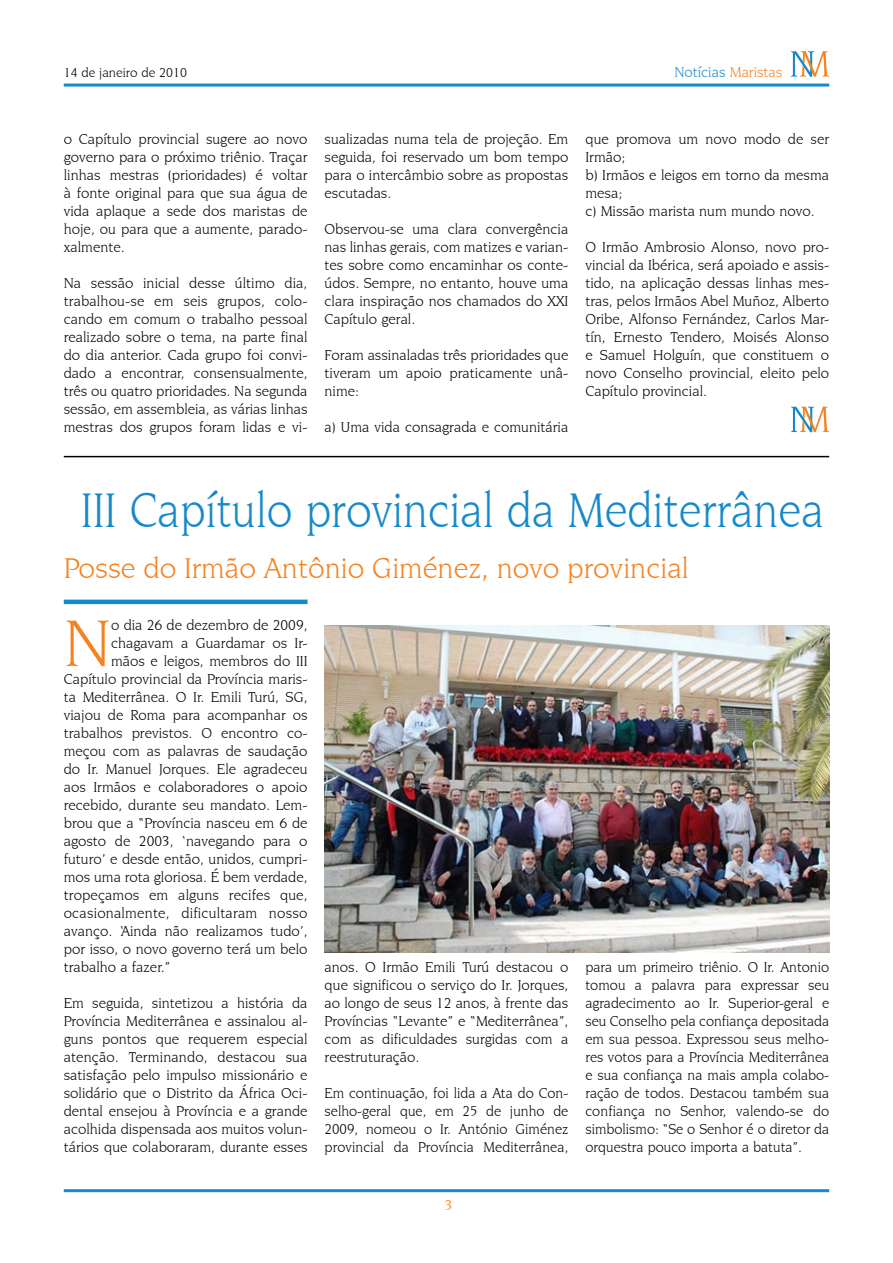
<style>
.page{position:relative;width:893px;height:1263px;background:#fff}
.page>*{position:absolute;margin:0;border:0;box-sizing:border-box;transform-origin:0 0}
.t1{font:70.05px "Novarese IT Cby BT";color:#f5821f}
.t2{font:51px "Novarese IT Cby BT";color:#1689ca;scale:.91 1}
.t3{font:30px "Novarese IT Cby BT";color:#f5821f}
.t4{font:15px/18px "Novarese IT Cby BT";color:#000;text-align:justify}
.t5{font:15px "Novarese IT Cby BT";color:#1689ca}
.t6{font:13.5px "Novarese IT Cby BT";color:#000}
.s1{color:#f5821f}
</style>
<div class="page">
<hr style="left:64px;top:1189px;width:765px;height:3px;background:#1689ca">
<hr style="left:64px;top:84px;width:765px;height:3px;background:#1689ca">
<svg style="left:791px;top:51px;width:38px;height:26px"></svg>
<hr style="left:64px;top:600px;width:244px;height:4px;background:#1689ca">
<svg style="left:791px;top:406px;width:38px;height:26px"></svg>
<hr style="left:64px;top:456px;width:765px;height:1px;background:#000">
<img style="left:325px;top:625px;width:504px;height:327px">
<p class="t6" style="left:64px;top:64px;width:125px">14 de janeiro de 2010</p>
<p class="t5" style="left:674px;top:63px;width:110px">Notícias <span class="s1">Maristas</span></p>
<p class="t4" style="left:64px;top:130px;width:245px">o Capítulo provincial sugere ao novo governo para o próximo triênio. Traçar linhas mestras (prioridades) é voltar à fonte original para que sua água de vida aplaque a sede dos maristas de hoje, ou para que a aumente, parado&shy;xalmente.</p>
<p class="t4" style="left:64px;top:274px;width:245px">Na sessão inicial desse último dia, trabalhou-se em seis grupos, colo&shy;cando em comum o trabalho pessoal realizado sobre o tema, na parte final do dia anterior. Cada grupo foi convi&shy;dado a encontrar, consensualmente, três ou quatro prioridades. Na segunda sessão, em assembleia, as várias linhas mestras dos grupos foram lidas e vi-</p>
<p class="t4" style="left:325px;top:130px;width:245px">sualizadas numa tela de projeção. Em seguida, foi reservado um bom tempo para o intercâmbio sobre as propostas escutadas.</p>
<p class="t4" style="left:325px;top:220px;width:245px">Observou-se uma clara convergência nas linhas gerais, com matizes e varian&shy;tes sobre como encaminhar os conte&shy;údos. Sempre, no entanto, houve uma clara inspiração nos chamados do XXI Capítulo geral.</p>
<p class="t4" style="left:325px;top:346px;width:245px">Foram assinaladas três prioridades que tiveram um apoio praticamente unâ&shy;nime:</p>
<p class="t4" style="left:325px;top:418px;width:245px">a) Uma vida consagrada e comunitária</p>
<p class="t4" style="left:585px;top:130px;width:245px;text-align:left">que promova um novo modo de ser<br>Irmão;<br>b) Irmãos e leigos em torno da mesma mesa;<br>c) Missão marista num mundo novo.</p>
<p class="t4" style="left:585px;top:238px;width:245px">O Irmão Ambrosio Alonso, novo pro&shy;vincial da Ibérica, será apoiado e assis&shy;tido, na aplicação dessas linhas mes&shy;tras, pelos Irmãos Abel Muñoz, Alberto Oribe, Alfonso Fernández, Carlos Mar&shy;tín, Ernesto Tendero, Moisés Alonso e Samuel Holguín, que constituem o novo Conselho provincial, eleito pelo Capítulo provincial.</p>
<h2 class="t2" style="left:81px;top:480px;width:818px">III Capítulo provincial da Mediterrânea</h2>
<h3 class="t3" style="left:64px;top:551px;width:627px">Posse do Irmão Antônio Giménez, novo provincial</h3>
<h1 class="t1" style="left:64px;top:602px;width:49px">N</h1>
<p class="t4" style="left:111px;top:616px;width:198px">o dia 26 de dezembro de 2009,</p>
<p class="t4" style="left:111px;top:634px;width:198px">chagavam a Guardamar os Ir-</p>
<p class="t4" style="left:111px;top:652px;width:198px">mãos e leigos, membros do III</p>
<p class="t4" style="left:64px;top:670px;width:245px">Capítulo provincial da Província maris-</p>
<p class="t4" style="left:64px;top:688px;width:245px">ta Mediterrânea. O Ir. Emili Turú, SG,</p>
<p class="t4" style="left:64px;top:706px;width:245px">viajou de Roma para acompanhar os</p>
<p class="t4" style="left:64px;top:724px;width:245px">trabalhos previstos. O encontro co-</p>
<p class="t4" style="left:64px;top:742px;width:245px">meçou com as palavras de saudação</p>
<p class="t4" style="left:64px;top:760px;width:245px">do Ir. Manuel Jorques. Ele agradeceu</p>
<p class="t4" style="left:64px;top:778px;width:245px">aos Irmãos e colaboradores o apoio</p>
<p class="t4" style="left:64px;top:796px;width:245px">recebido, durante seu mandato. Lem-</p>
<p class="t4" style="left:64px;top:814px;width:245px">brou que a “Província nasceu em 6 de</p>
<p class="t4" style="left:64px;top:832px;width:245px">agosto de 2003, ‘navegando para o</p>
<p class="t4" style="left:64px;top:850px;width:245px">futuro’ e desde então, unidos, cumpri-</p>
<p class="t4" style="left:64px;top:868px;width:245px">mos uma rota gloriosa. É bem verdade,</p>
<p class="t4" style="left:64px;top:886px;width:245px">tropeçamos em alguns recifes que,</p>
<p class="t4" style="left:64px;top:904px;width:245px">ocasionalmente, dificultaram nosso</p>
<p class="t4" style="left:64px;top:922px;width:245px">avanço. ‘Ainda não realizamos tudo’,</p>
<p class="t4" style="left:64px;top:940px;width:245px">por isso, o novo governo terá um belo</p>
<p class="t4" style="left:64px;top:958px;width:108px">trabalho a fazer.”</p>
<p class="t4" style="left:64px;top:994px;width:245px">Em seguida, sintetizou a história da Província Mediterrânea e assinalou al&shy;guns pontos que requerem especial atenção. Terminando, destacou sua satisfação pelo impulso missionário e solidário que o Distrito da África Oci&shy;dental ensejou à Província e a grande acolhida dispensada aos muitos volun&shy;tários que colaboraram, durante esses</p>
<p class="t4" style="left:325px;top:958px;width:245px">anos. O Irmão Emili Turú destacou o que significou o serviço do Ir. Jorques, ao longo de seus 12 anos, à frente das Províncias “Levante” e “Mediterrânea”, com as dificuldades surgidas com a reestruturação.</p>
<p class="t4" style="left:325px;top:1084px;width:245px">Em continuação, foi lida a Ata do Con&shy;selho-geral que, em 25 de junho de 2009, nomeou o Ir. António Giménez provincial da Província Mediterrânea,</p>
<p class="t4" style="left:585px;top:958px;width:245px">para um primeiro triênio. O Ir. Antonio tomou a palavra para expressar seu agradecimento ao Ir. Superior-geral e seu Conselho pela confiança depositada em sua pessoa. Expressou seus melho&shy;res votos para a Província Mediterrânea e sua confiança na mais ampla colabo&shy;ração de todos. Destacou também sua confiança no Senhor, valendo-se do simbolismo: “Se o Senhor é o diretor da orquestra pouco importa a batuta”.</p>
</div>
